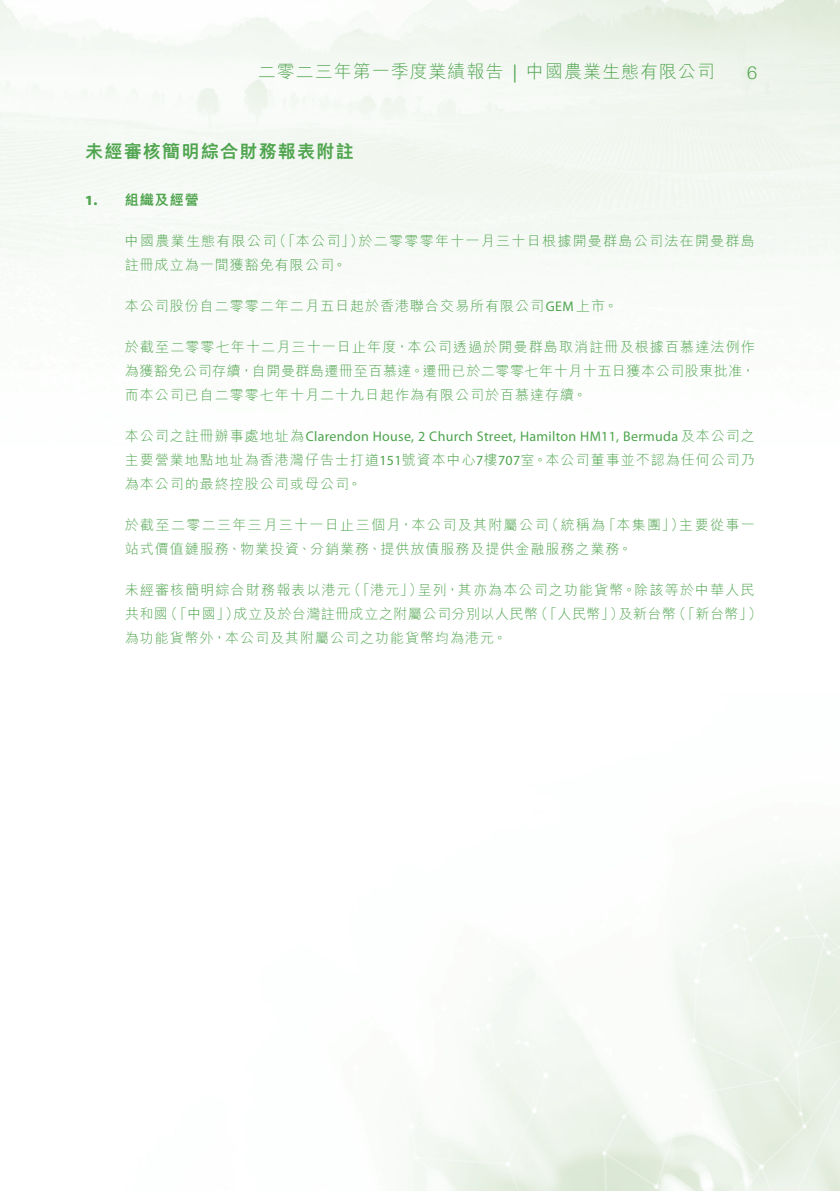
<style>
.page{position:relative;width:840px;height:1191px;background:#fff}
.page>*{position:absolute;margin:0;border:0;box-sizing:border-box;transform-origin:0 0}
.t1{font:300 18px "M Hei HK";letter-spacing:.055em;color:#4fa44e}
.t2{font:800 18px "M Hei HK";letter-spacing:.07em;color:#4fa44e}
.t3{font:300 18px "Helvetica Neue";color:#4fa44e}
.t4{font:18px "Myriad Pro";color:#4fa44e}
.t5{font:300 14px/24px "M Hei HK";letter-spacing:.07em;color:#4fa44e}
.t6{font:14px "Myriad Pro";letter-spacing:.02em;color:#4fa44e}
.t7{font:300 14px "M Hei HK";letter-spacing:.09em;color:#4fa44e}
.t8{font:300 14px "M Hei HK";letter-spacing:.035em;color:#4fa44e}
.t9{font:800 14px "M Hei HK";letter-spacing:.07em;color:#4fa44e}
.t10{font:900 14px "Myriad Pro";color:#4fa44e}
.s1{font-family:"Myriad Pro";font-weight:400}
.s2{font-family:"M Hei HK";font-weight:300}
</style>
<div class="page">
<p class="t1" style="left:258px;top:62px;width:247px">二零二三年第一季度業績報告</p>
<p class="t4" style="left:512px;top:61px;width:6px">|</p>
<p class="t1" style="left:526px;top:62px;width:190px">中國農業生態有限公司</p>
<p class="t2" style="left:85px;top:142px;width:270px">未經審核簡明綜合財務報表附註</p>
<p class="t9" style="left:125px;top:192px;width:75px">組織及經營</p>
<p class="t10" style="left:85px;top:190px;width:14px">1.</p>
<p class="t3" style="left:746px;top:58px;width:12px">6</p>
<p class="t5" style="left:272px;top:228px;width:93px">（「本公司」）</p>
<p class="t5" style="left:125px;top:228px;width:223px">中國農業生態有限公司<br>註冊成立為一間獲豁免有限公司。</p>
<p class="t5" style="left:125px;top:293px;width:494px">本公司股份自二零零二年二月五日起於香港聯合交易所有限公司<span class="s1">GEM</span>上市。</p>
<p class="t5" style="left:125px;top:334px;width:631px;text-align:justify">於截至二零零七年十二月三十一日止年度，本公司透過於開曼群島取消註冊及根據百慕達法例作為獲豁免公司存續，自開曼群島遷冊至百慕達。遷冊已於二零零七年十月十五日獲本公司股東批准，而本公司已自二零零七年十月二十九日起作為有限公司於百慕達存續。</p>
<p class="t6" style="left:125px;top:427px;width:631px"><span class="s2">本公司之註冊辦事處地址為</span>Clarendon House 2, Church Street, Hamilton HM11, Bermuda <span class="s2">及本公司之</span></p>
<p class="t5" style="left:125px;top:447px;width:631px">主要營業地點地址為香港灣仔告士打道<span class="s1">151</span>號資本中心樓<span class="s1">7 707</span>室。本公司董事並不認為任何公司乃為本公司的最終控股公司或母公司。</p>
<p class="t5" style="left:679px;top:512px;width:77px">主要從事一</p>
<p class="t7" style="left:358px;top:233px;width:397px">於二零零零年十一月三十日根據開曼群島公司法在開曼群島</p>
<p class="t5" style="left:544px;top:512px;width:62px">（統稱為</p>
<p class="t5" style="left:601px;top:512px;width:84px">「本集團」）</p>
<p class="t5" style="left:125px;top:512px;width:508px">於截至二零二三年三月三十一日止三個月，本公司及其附屬公司<br>站式價值鏈服務、物業投資、分銷業務、提供放債服務及提供金融服務之業務。</p>
<p class="t5" style="left:417px;top:577px;width:338px">呈列，其亦為本公司之功能貨幣。除該等於中華人民</p>
<p class="t5" style="left:347px;top:577px;width:77px">（「港元」）</p>
<p class="t5" style="left:125px;top:577px;width:227px">未經審核簡明綜合財務報表以港元</p>
<p class="t5" style="left:164px;top:601px;width:77px">（「中國」）</p>
<p class="t5" style="left:534px;top:601px;width:91px">（「人民幣」）</p>
<p class="t5" style="left:672px;top:601px;width:82px">（「新台幣「</p>
<p class="t5" style="left:747px;top:601px;width:15px">(</p>
<p class="t5" style="left:125px;top:601px;width:383px">共和國<br>為功能貨幣外，本公司及其附屬公司之功能貨幣均為港元。</p>
<p class="t8" style="left:234px;top:606px;width:305px">成立及於台灣註冊成立之附屬公司分別以人民幣</p>
<p class="t5" style="left:618px;top:601px;width:59px">及新台幣</p>
</div>
